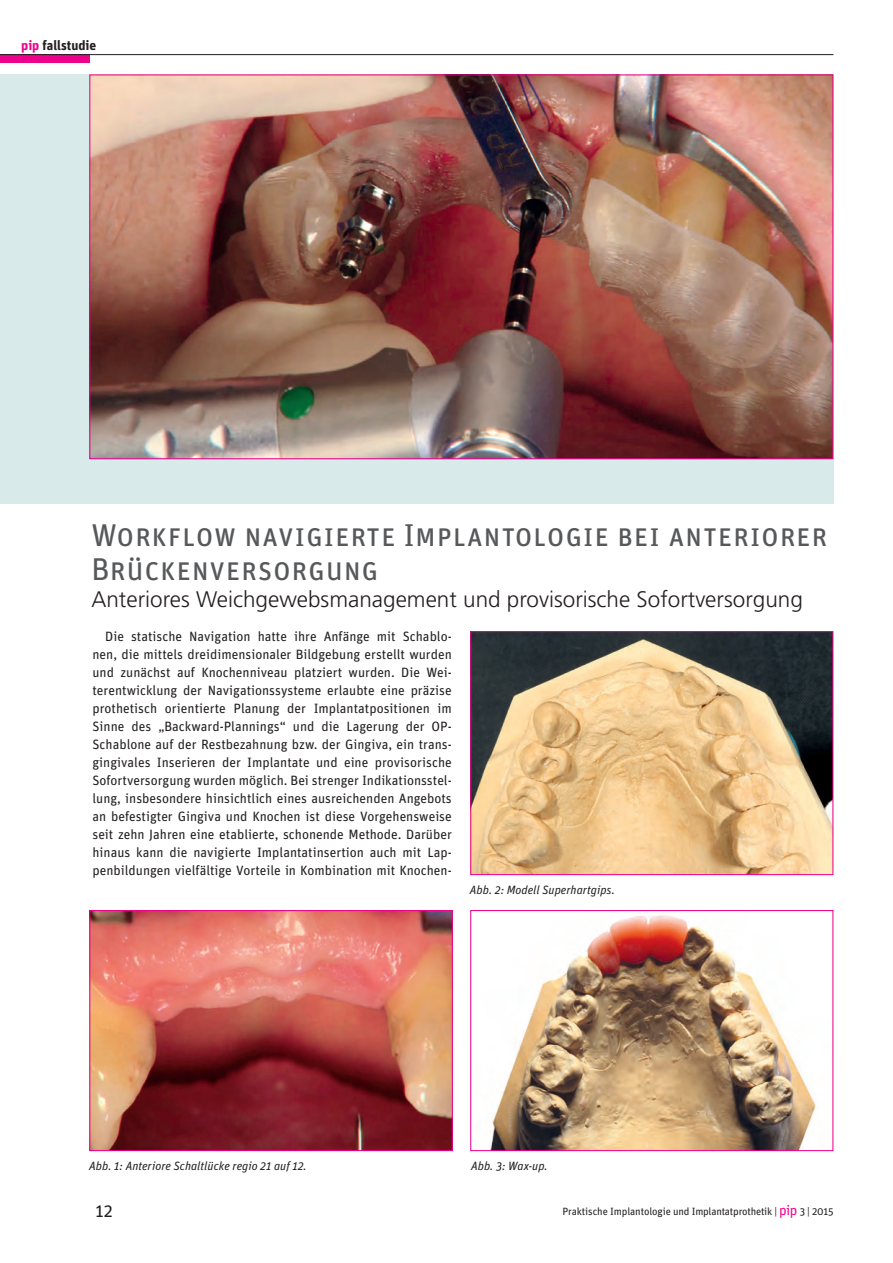
<style>
.page{position:relative;width:893px;height:1263px;background:#fff}
.page>*{position:absolute;margin:0;border:0;box-sizing:border-box;transform-origin:0 0}
.Head{font:31.5px/34.5px "Unit OT";color:#57585a}
.Head-2{font:300 22.5px "Frutiger LT";color:#231f20}
.t1{font:18px "Unit OT";color:#231f20}
.BUs{font:13.5px/18px "Unit OT";color:#231f20;text-align:justify}
.t2{font:700 13.5px "Unit OT";color:#231f20}
.BUs-2{font:italic 12px "Unit OT";color:#231f20}
.t3{font:10.5px "Unit OT";letter-spacing:-.02em;color:#231f20}
.s1{color:#ed028c}
.s2{font-size:14.1px;color:#ed028c}
</style>
<div class="page">
<div style="left:0;top:54px;width:89px;height:9px;background:#ed028c"></div>
<hr style="left:0;top:54px;width:833px;height:1px;background:#231f20">
<div style="left:0;top:74px;width:833px;height:430px;background:#d9eaea"></div>
<img style="left:91px;top:76px;width:740px;height:381px">
<img style="left:91px;top:912px;width:360px;height:237px">
<div style="left:89px;top:910px;width:364px;height:241px;border:1px solid #ed028c"></div>
<img style="left:490px;top:915px;width:326px;height:234px">
<div style="left:470px;top:910px;width:363px;height:241px;border:1px solid #ed028c"></div>
<img style="left:472px;top:633px;width:359px;height:240px">
<div style="left:470px;top:631px;width:363px;height:244px;border:1px solid #ed028c"></div>
<p class="t2" style="left:21px;top:37px;width:77px"><span class="s1">pip</span> fallstudie</p>
<p class="Head" style="left:91px;top:518px;width:738px">Workflow navigierte Implantologie bei anteriorer<br>Brückenversorgung</p>
<p class="Head-2" style="left:91px;top:587px;width:713px">Anteriores Weichgewebsmanagement und provisorische Sofortversorgung</p>
<p class="BUs" style="left:92px;top:627px;width:361px;text-indent:13px">Die statische Navigation hatte ihre Anfänge mit Schablo&shy;nen, die mittels dreidimensionaler Bildgebung erstellt wurden und zunächst auf Knochenniveau platziert wurden. Die Wei&shy;terentwicklung der Navigationssysteme erlaubte eine präzise prothetisch orientierte Planung der Implantatpositionen im Sinne des „Backward-Plannings“ und die Lagerung der OP-Schablone auf der Restbezahnung bzw. der Gingiva, ein trans&shy;gingivales Inserieren der Implantate und eine provisorische Sofortversorgung wurden möglich. Bei strenger Indikationsstel&shy;lung, insbesondere hinsichtlich eines ausreichenden Angebots an befestigter Gingiva und Knochen ist diese Vorgehensweise seit zehn Jahren eine etablierte, schonende Methode. Darüber hinaus kann die navigierte Implantatinsertion auch mit Lap&shy;penbildungen vielfältige Vorteile in Kombination mit Knochen-</p>
<p class="BUs-2" style="left:470px;top:883px;width:147px">Abb. 2: Modell Superhartgips.</p>
<p class="BUs-2" style="left:89px;top:1159px;width:219px">Abb. 1: Anteriore Schaltlücke regio 21 auf 12.</p>
<p class="BUs-2" style="left:471px;top:1159px;width:78px">Abb. 3: Wax-up.</p>
<p class="t1" style="left:96px;top:1200px;width:19px">12</p>
<p class="t3" style="left:562px;top:1205px;width:273px">Praktische Implantologie und Implantatprothetik | <span class="s2">pip</span> 3 | 2015</p>
</div>
